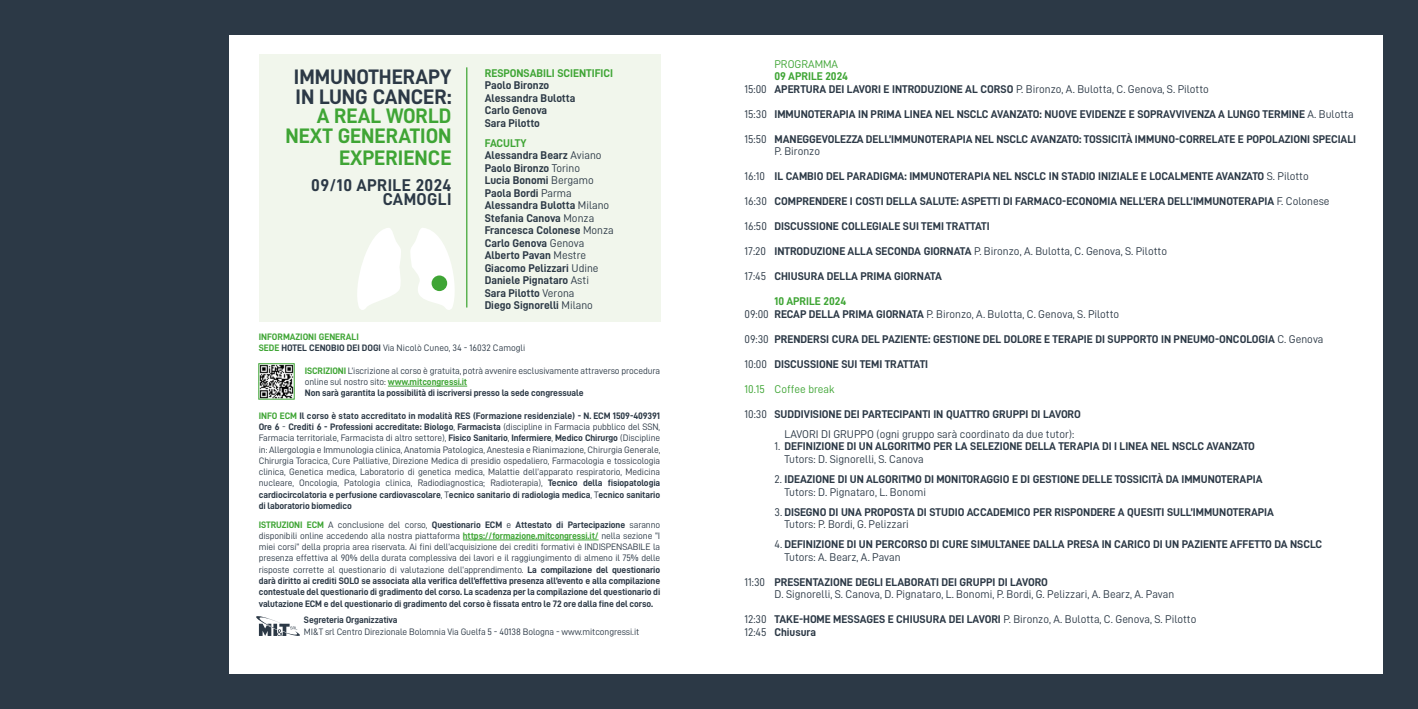
<style>
.page{position:relative;width:1418px;height:709px;background:#fff}
.page>*{position:absolute;margin:0;border:0;box-sizing:border-box;transform-origin:0 0}
.t1{font:21px/19.8px "D DIN Bold";color:#3fa535;text-align:right}
.t2{font:21px/19.8px "D DIN Bold";color:#2c3946}
.t3{font:17.12px/13.8px "D DIN Bold";letter-spacing:.025em;color:#2c3946;text-align:right}
.t4{font:11.25px/12.5px "D DIN Bold";color:#2c3946}
.t5{font:11.25px "D DIN";color:#2c3946}
.t6{font:11.25px "D DIN Bold";color:#3fa535}
.t7{font:11.25px "D DIN";color:#3fa535}
.t8{font:9.38px/11.2px "D DIN";letter-spacing:-.01em;color:#2c3946;text-align:justify}
.t9{font:9.38px/11.2px "D DIN Bold";letter-spacing:-.01em;color:#2c3946}
.t10{font:9.38px "D DIN Bold";color:#3fa535}
.s1{color:#3fa535}
.s2{font-family:"D DIN"}
.s3{font-family:"D DIN Bold";color:#3fa535}
.s4{font-family:"D DIN Bold"}
</style>
<div class="page">
<div style="left:0;top:0;width:1417px;height:709px;background:#2c3946"></div>
<div style="left:229px;top:35px;width:1153px;height:638px;background:#fff"></div>
<div style="left:259px;top:54px;width:401px;height:268px;background:#f1f6ec"></div>
<hr style="left:388px;top:386px;width:79px;height:1px;background:#3fa535">
<hr style="left:463px;top:539px;width:135px;height:1px;background:#3fa535">
<hr style="left:466px;top:67px;width:1px;height:240px;background:#3fa535">
<svg style="left:357px;top:228px;width:44px;height:82px"></svg>
<svg style="left:410px;top:228px;width:45px;height:82px"></svg>
<div style="left:431px;top:275px;width:16px;height:16px;background:#3fa535;border-radius:50%"></div>
<svg style="left:256px;top:616px;width:44px;height:20px"></svg>
<img style="left:260px;top:365px;width:32px;height:32px">
<div style="left:258px;top:363px;width:36px;height:36px;border:1px solid #3fa535"></div>
<h1 class="t2" style="left:294px;top:66px;width:159px">IMMUNOTHERAPY<br>IN LUNG CANCER:</h1>
<h1 class="t1" style="left:285px;top:106px;width:167px">A REAL WORLD<br>NEXT GENERATION</h1>
<h1 class="t1" style="left:339px;top:147px;width:114px">EXPERIENCE</h1>
<h2 class="t3" style="left:311px;top:178px;width:142px">09/10 APRILE 2024<br>CAMOGLI</h2>
<p class="t6" style="left:485px;top:67px;width:130px">RESPONSABILI SCIENTIFICI</p>
<p class="t4" style="left:485px;top:79px;width:92px">Paolo Bironzo<br>Alessandra Bulotta<br>Carlo Genova<br>Sara Pilotto</p>
<p class="t4" style="left:485px;top:136px;width:131px"><span class="s1">FACULTY<br></span>Alessandra Bearz <span class="s2">Aviano<br></span>Paolo Bironzo <span class="s2">Torino<br></span>Lucia Bonomi <span class="s2">Bergamo<br></span>Paola Bordi <span class="s2">Parma<br></span>Alessandra Bulotta <span class="s2">Milano<br></span>Stefania Canova <span class="s2">Monza<br></span>Francesca Colonese <span class="s2">Monza<br></span>Carlo Genova <span class="s2">Genova<br></span>Alberto Pavan <span class="s2">Mestre<br></span>Giacomo Pelizzari <span class="s2">Udine<br></span>Daniele Pignataro <span class="s2">Asti<br></span>Sara Pilotto <span class="s2">Verona<br></span>Diego Signorelli <span class="s2">Milano</span></p>
<p class="t10" style="left:259px;top:332px;width:102px">INFORMAZIONI GENERALI</p>
<p class="t8" style="left:259px;top:342px;width:268px"><span class="s3">SEDE</span> <span class="s4">HOTEL CENOBIO DEI DOGI</span> Via Nicolò Cuneo, 34 - 16032 Camogli</p>
<p class="t8" style="left:305px;top:365px;width:357px"><span class="s3">ISCRIZIONI</span> L’iscrizione al corso è gratuita, potrà avvenire esclusivamente attraverso procedura online sul nostro sito: <span class="s3">www.mitcongressi.it</span></p>
<p class="t9" style="left:305px;top:387px;width:280px">Non sarà garantita la possibilità di iscriversi presso la sede congressuale</p>
<p class="t9" style="left:259px;top:410px;width:403px"><span class="s1">INFO ECM</span> Il corso è stato accreditato in modalità RES (Formazione residenziale) - N. ECM 1509-409391<br>Ore 6 <span class="s2">-</span> Crediti 6 - Professioni accreditate: Biologo<span class="s2">,</span> Farmacista <span class="s2">(discipline in Farmacia pubblico del SSN,</span></p>
<p class="t8" style="left:259px;top:432px;width:403px">Farmacia territoriale, Farmacista di altro settore), <span class="s4">Fisico Sanitario</span>, <span class="s4">Infermiere</span>, <span class="s4">Medico Chirurgo</span> (Discipline in: Allergologia e Immunologia clinica, Anatomia Patologica, Anestesia e Rianimazione, Chirurgia Generale, Chirurgia Toracica, Cure Palliative, Direzione Medica di presidio ospedaliero, Farmacologia e tossicologia clinica, Genetica medica, Laboratorio di genetica medica, Malattie dell’apparato respiratorio, Medicina nucleare, Oncologia, Patologia clinica, Radiodiagnostica; Radioterapia), <span class="s4">Tecnico della fisiopatologia</span></p>
<p class="t9" style="left:259px;top:488px;width:403px">cardiocircolatoria e perfusione cardiovascolare<span class="s2">, T</span>ecnico sanitario di radiologia medica<span class="s2">, T</span>ecnico sanitario di laboratorio biomedico</p>
<p class="t9" style="left:259px;top:518px;width:403px"><span class="s1">ISTRUZIONI ECM</span> <span class="s2">A conclusione del corso,</span> Questionario ECM <span class="s2">e</span> Attestato di Partecipazione <span class="s2">saranno</span></p>
<p class="t8" style="left:259px;top:530px;width:403px">disponibili online accedendo alla nostra piattaforma <span class="s3">https://formazione.mitcongressi.it/</span> nella sezione “I miei corsi” della propria area riservata. Ai fini dell’acquisizione dei crediti formativi è INDISPENSABILE la presenza effettiva al 90% della durata complessiva dei lavori e il raggiungimento di almeno il 75% delle risposte corrette al questionario di valutazione dell’apprendimento. <span class="s4">La compilazione del questionario</span></p>
<p class="t9" style="left:259px;top:575px;width:403px;text-align:justify">darà diritto ai crediti SOLO se associata alla verifica dell’effettiva presenza all’evento e alla compilazione contestuale del questionario di gradimento del corso. La scadenza per la compilazione del questionario di valutazione ECM e del questionario di gradimento del corso è fissata entro le 72 ore dalla fine del corso.</p>
<p class="t9" style="left:304px;top:614px;width:95px">Segreteria Organizzativa</p>
<p class="t8" style="left:304px;top:625px;width:337px">MI&amp;T srl Centro Direzionale Bolomnia Via Guelfa 5 - 40138 Bologna - www.mitcongressi.it</p>
<p class="t7" style="left:774px;top:58px;width:65px">PROGRAMMA</p>
<p class="t6" style="left:774px;top:70px;width:75px">09 APRILE 2024</p>
<p class="t5" style="left:744px;top:83px;width:466px">15:00 <span class="s4">APERTURA DEI LAVORI E INTRODUZIONE AL CORSO</span> P. Bironzo, A. Bulotta, C. Genova, S. Pilotto</p>
<p class="t4" style="left:744px;top:107px;width:610px"><span class="s2">15:30</span> IMMUNOTERAPIA IN PRIMA LINEA NEL NSCLC AVANZATO: NUOVE EVIDENZE E SOPRAVVIVENZA A LUNGO TERMINE <span class="s2">A. Bulotta</span></p>
<p class="t4" style="left:744px;top:132px;width:613px"><span class="s2">15:50</span> MANEGGEVOLEZZA DELL’IMMUNOTERAPIA NEL NSCLC AVANZATO: TOSSICITÀ IMMUNO-CORRELATE E POPOLAZIONI SPECIALI</p>
<p class="t5" style="left:774px;top:145px;width:47px">P. Bironzo</p>
<p class="t4" style="left:744px;top:170px;width:566px"><span class="s2">16:10</span> IL CAMBIO DEL PARADIGMA: IMMUNOTERAPIA NEL NSCLC IN STADIO INIZIALE E LOCALMENTE AVANZATO <span class="s2">S. Pilotto</span></p>
<p class="t4" style="left:744px;top:195px;width:586px"><span class="s2">16:30</span> COMPRENDERE I COSTI DELLA SALUTE: ASPETTI DI FARMACO-ECONOMIA NELL’ERA DELL’IMMUNOTERAPIA <span class="s2">F. Colonese</span></p>
<p class="t4" style="left:744px;top:220px;width:247px"><span class="s2">16:50</span> DISCUSSIONE COLLEGIALE SUI TEMI TRATTATI</p>
<p class="t5" style="left:744px;top:245px;width:424px">17:20 <span class="s4">INTRODUZIONE ALLA SECONDA GIORNATA</span> P. Bironzo, A. Bulotta, C. Genova, S. Pilotto</p>
<p class="t4" style="left:744px;top:270px;width:199px"><span class="s2">17:45</span> CHIUSURA DELLA PRIMA GIORNATA</p>
<p class="t6" style="left:774px;top:295px;width:73px">10 APRILE 2024</p>
<p class="t5" style="left:744px;top:308px;width:376px">09:00 <span class="s4">RECAP DELLA PRIMA GIORNATA</span> P. Bironzo, A. Bulotta, C. Genova, S. Pilotto</p>
<p class="t4" style="left:744px;top:332px;width:580px"><span class="s2">09:30</span> PRENDERSI CURA DEL PAZIENTE: GESTIONE DEL DOLORE E TERAPIE DI SUPPORTO IN PNEUMO-ONCOLOGIA <span class="s2">C. Genova</span></p>
<p class="t4" style="left:744px;top:357px;width:185px"><span class="s2">10:00</span> DISCUSSIONE SUI TEMI TRATTATI</p>
<p class="t7" style="left:744px;top:383px;width:92px">10.15 Coffee break</p>
<p class="t4" style="left:744px;top:407px;width:338px"><span class="s2">10:30</span> SUDDIVISIONE DEI PARTECIPANTI IN QUATTRO GRUPPI DI LAVORO</p>
<p class="t5" style="left:784px;top:428px;width:291px">LAVORI DI GRUPPO (ogni gruppo sarà coordinato da due tutor):</p>
<p class="t4" style="left:774px;top:440px;width:482px"><span class="s2">1.</span> DEFINIZIONE DI UN ALGORITMO PER LA SELEZIONE DELLA TERAPIA DI I LINEA NEL NSCLC AVANZATO</p>
<p class="t5" style="left:784px;top:453px;width:141px">Tutors: D. Signorelli, S. Canova</p>
<p class="t4" style="left:774px;top:472px;width:489px"><span class="s2">2.</span> IDEAZIONE DI UN ALGORITMO DI MONITORAGGIO E DI GESTIONE DELLE TOSSICITÀ DA IMMUNOTERAPIA</p>
<p class="t5" style="left:784px;top:485px;width:143px">Tutors: D. Pignataro, L. Bonomi</p>
<p class="t4" style="left:774px;top:505px;width:501px"><span class="s2">3.</span> DISEGNO DI UNA PROPOSTA DI STUDIO ACCADEMICO PER RISPONDERE A QUESITI SULL’IMMUNOTERAPIA</p>
<p class="t5" style="left:784px;top:518px;width:126px">Tutors: P. Bordi, G. Pelizzari</p>
<p class="t4" style="left:774px;top:537px;width:549px"><span class="s2">4.</span> DEFINIZIONE DI UN PERCORSO DI CURE SIMULTANEE DALLA PRESA IN CARICO DI UN PAZIENTE AFFETTO DA NSCLC</p>
<p class="t5" style="left:784px;top:550px;width:118px">Tutors: A. Bearz, A. Pavan</p>
<p class="t4" style="left:744px;top:575px;width:305px"><span class="s2">11:30</span> PRESENTAZIONE DEGLI ELABORATI DEI GRUPPI DI LAVORO</p>
<p class="t5" style="left:774px;top:588px;width:401px">D. Signorelli, S. Canova, D. Pignataro, L. Bonomi, P. Bordi, G. Pelizzari, A. Bearz, A. Pavan</p>
<p class="t5" style="left:744px;top:613px;width:453px">12:30 <span class="s4">TAKE-HOME MESSAGES E CHIUSURA DEI LAVORI</span> P. Bironzo, A. Bulotta, C. Genova, S. Pilotto</p>
<p class="t4" style="left:744px;top:625px;width:73px"><span class="s2">12:45</span> Chiusura</p>
</div>
